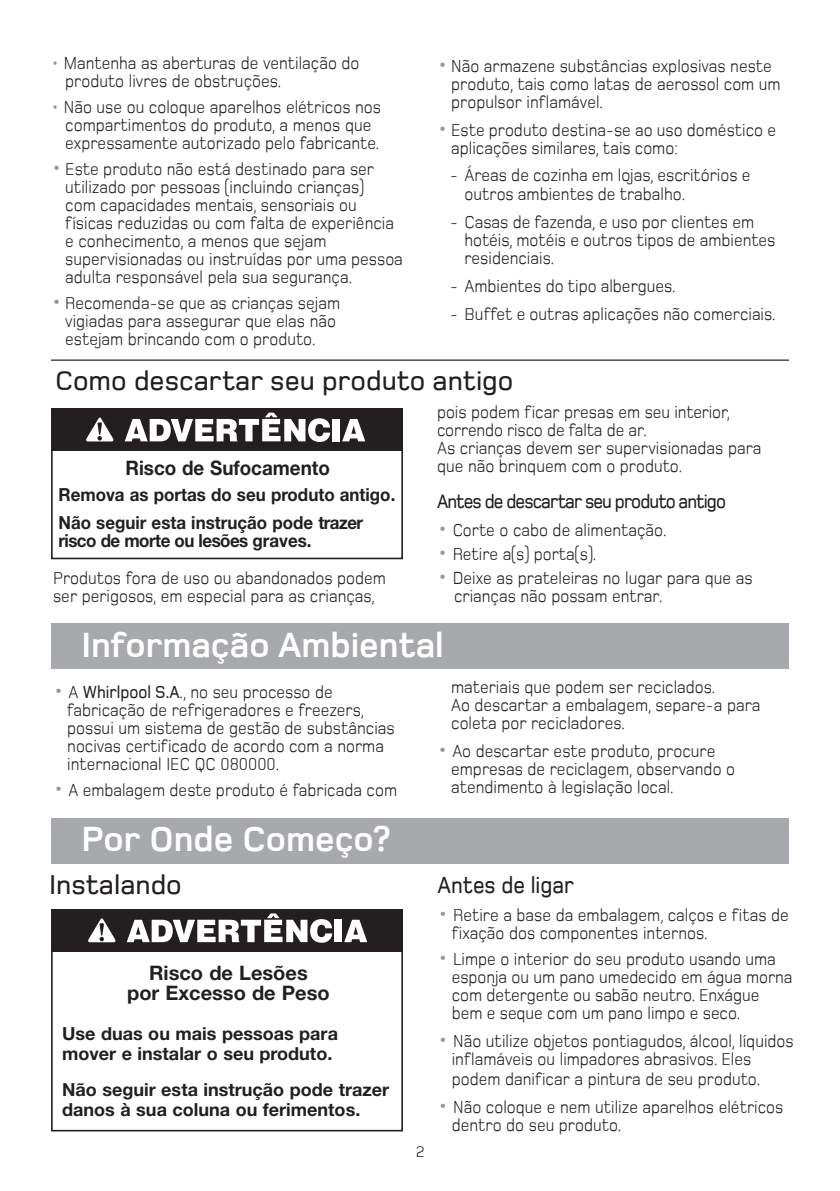
<style>
.page{position:relative;width:840px;height:1191px;background:#fff}
.page>*{position:absolute;margin:0;border:0;box-sizing:border-box;transform-origin:0 0}
.t1{font:700 36px "Foundry Monoline";color:#fff}
.t2{font:500 28px "Foundry Monoline";color:#231f20}
.t3{font:500 24px "Foundry Monoline";color:#231f20;scale:.9 1}
.t4{font:500 20px "Foundry Monoline";letter-spacing:-.05em;color:#231f20;scale:.9 1}
.t5{font:700 20px/20px "Helvetica Neue";color:#231f20;text-align:center}
.t6{font:700 20px "Helvetica Neue";color:#231f20;scale:.94 1}
.t7{font:18px/18px "Foundry Monoline";color:#231f20;scale:.9 1}
.t8{font:700 18px/20px "Helvetica Neue";color:#231f20}
.t9{font:700 18px/28px "Helvetica Neue";color:#231f20;scale:.94 1}
.t10{font:700 18px "Helvetica Neue";letter-spacing:-.03em;color:#231f20;scale:.94 1}
.t11{font:16px "Foundry Monoline";color:#231f20}
.s1{color:#939598}
.s2{font-size:22px;color:#939598}
.s3{font-weight:500}
</style>
<div class="page">
<div style="left:51px;top:818px;width:737px;height:45px;background:#a7a9ac"></div>
<div style="left:51px;top:623px;width:737px;height:45px;background:#a7a9ac"></div>
<div style="left:51px;top:441px;width:352px;height:118px;border:2px solid #231f20"></div>
<div style="left:51px;top:408px;width:352px;height:42px;background:#231f20"></div>
<svg style="left:125px;top:412px;width:205px;height:30px"></svg>
<div style="left:332px;top:419px;width:7px;height:22px;background:#fff"></div>
<svg style="left:342px;top:419px;width:23px;height:22px"></svg>
<svg style="left:86px;top:417px;width:28px;height:24px"></svg>
<div style="left:51px;top:942px;width:352px;height:189px;border:2px solid #231f20"></div>
<div style="left:51px;top:909px;width:352px;height:43px;background:#231f20"></div>
<svg style="left:127px;top:913px;width:205px;height:29px"></svg>
<div style="left:334px;top:919px;width:7px;height:23px;background:#fff"></div>
<svg style="left:344px;top:919px;width:23px;height:23px"></svg>
<svg style="left:88px;top:918px;width:28px;height:24px"></svg>
<hr style="left:51px;top:359px;width:737px;height:2px;background:#231f20">
<p class="t7" style="left:65px;top:54px;width:328px;text-indent:-14px"><span class="s1">•</span> Mantenha as aberturas de ventilação do produto livres de obstruções.</p>
<p class="t7" style="left:65px;top:98px;width:352px;text-indent:-14px"><span class="s1">•</span> Não use ou coloque aparelhos elétricos nos compartimentos do produto, a menos que expressamente autorizado pelo fabricante.</p>
<p class="t7" style="left:65px;top:160px;width:376px;text-indent:-14px"><span class="s2">•</span> Este produto não está destinado para ser utilizado por pessoas (incluindo crianças)<br>com capacidades mentais, sensoriais ou físicas reduzidas ou com falta de experiência e conhecimento, a menos que sejam supervisionadas ou instruídas por uma pessoa adulta responsável pela sua segurança.</p>
<p class="t7" style="left:51px;top:294px;width:322px;text-align:center"><span class="s2">•</span> Recomenda-se que as crianças sejam vigiadas para assegurar que elas não estejam brincando com o produto.</p>
<p class="t7" style="left:451px;top:57px;width:367px;text-indent:-14px"><span class="s2">•</span> Não armazene substâncias explosivas neste produto, tais como latas de aerossol com um propulsor inflamável.</p>
<p class="t7" style="left:451px;top:121px;width:362px;text-indent:-14px"><span class="s2">•</span> Este produto destina-se ao uso doméstico e aplicações similares, tais como:</p>
<p class="t7" style="left:464px;top:166px;width:319px;text-indent:-14px">- Áreas de cozinha em lojas, escritórios e outros ambientes de trabalho.</p>
<p class="t7" style="left:464px;top:212px;width:347px;text-indent:-14px">- Casas de fazenda, e uso por clientes em hotéis, motéis e outros tipos de ambientes residenciais.</p>
<p class="t7" style="left:450px;top:276px;width:252px">- Ambientes do tipo albergues.</p>
<p class="t7" style="left:450px;top:304px;width:363px">- Buffet e outras aplicações não comerciais.</p>
<h2 class="t2" style="left:55px;top:366px;width:459px">Como descartar seu produto antigo</h2>
<p class="t6" style="left:125px;top:461px;width:219px">Risco de Sufocamento</p>
<p class="t9" style="left:58px;top:482px;width:360px">Remova as portas do seu produto antigo.<br>Não seguir esta instrução pode trazer</p>
<p class="t10" style="left:58px;top:534px;width:270px">risco de morte ou lesões graves.</p>
<p class="t7" style="left:53px;top:569px;width:371px">Produtos fora de uso ou abandonados podem ser perigosos, em especial para as crianças,</p>
<p class="t7" style="left:437px;top:403px;width:362px">pois podem ficar presas em seu interior, correndo risco de falta de ar.<br>As crianças devem ser supervisionadas para que não brinquem com o produto.</p>
<p class="t4" style="left:437px;top:490px;width:322px">Antes de descartar seu produto antigo</p>
<p class="t7" style="left:437px;top:521px;width:256px"><span class="s2">•</span> Corte o cabo de alimentação.</p>
<p class="t7" style="left:437px;top:545px;width:178px"><span class="s2">•</span> Retire a(s) porta(s).</p>
<p class="t7" style="left:454px;top:569px;width:333px;text-indent:-17px"><span class="s2">•</span> Deixe as prateleiras no lugar para que as crianças não possam entrar.</p>
<h1 class="t1" style="left:81px;top:626px;width:363px">Informação Ambiental</h1>
<p class="t7" style="left:67px;top:682px;width:365px;text-indent:-14px"><span class="s2">•</span> A <span class="s3">Whirlpool S.A</span>., no seu processo de fabricação de refrigeradores e freezers, possui um sistema de gestão de substâncias nocivas certificado de acordo com a norma internacional IEC QC 080000.</p>
<p class="t7" style="left:53px;top:780px;width:383px"><span class="s2">•</span> A embalagem deste produto é fabricada com</p>
<h1 class="t1" style="left:81px;top:819px;width:310px">Por Onde Começo?</h1>
<h2 class="t2" style="left:49px;top:870px;width:134px">Instalando</h2>
<p class="t5" style="left:127px;top:964px;width:204px">Risco de Lesões<br>por Excesso de Peso</p>
<p class="t8" style="left:62px;top:1025px;width:277px">Use duas ou mais pessoas para mover e instalar o seu produto.</p>
<p class="t8" style="left:62px;top:1081px;width:328px">Não seguir esta instrução pode trazer danos à sua coluna ou ferimentos.</p>
<p class="t7" style="left:451px;top:678px;width:345px">materiais que podem ser reciclados.<br>Ao descartar a embalagem, separe-a para coleta por recicladores.</p>
<p class="t7" style="left:451px;top:742px;width:317px;text-indent:-14px"><span class="s2">•</span> Ao descartar este produto, procure empresas de reciclagem, observando o atendimento à legislação local.</p>
<p class="t11" style="left:415px;top:1143px;width:10px">2</p>
<h3 class="t3" style="left:437px;top:872px;width:153px">Antes de ligar</h3>
<p class="t7" style="left:451px;top:905px;width:376px;text-indent:-14px"><span class="s2">•</span> Retire a base da embalagem, calços e fitas de fixação dos componentes internos.</p>
<p class="t7" style="left:451px;top:949px;width:380px;text-indent:-14px"><span class="s2">•</span> Limpe o interior do seu produto usando uma esponja ou um pano umedecido em água morna com detergente ou sabão neutro. Enxágue bem e seque com um pano limpo e seco.</p>
<p class="t7" style="left:451px;top:1031px;width:381px;text-indent:-14px"><span class="s2">•</span> Não utilize objetos pontiagudos, álcool, líquidos inflamáveis ou limpadores abrasivos. Eles</p>
<p class="t7" style="left:451px;top:1069px;width:344px">podem danificar a pintura de seu produto.</p>
<p class="t7" style="left:451px;top:1097px;width:370px;text-indent:-14px"><span class="s2">•</span> Não coloque e nem utilize aparelhos elétricos dentro do seu produto.</p>
</div>
